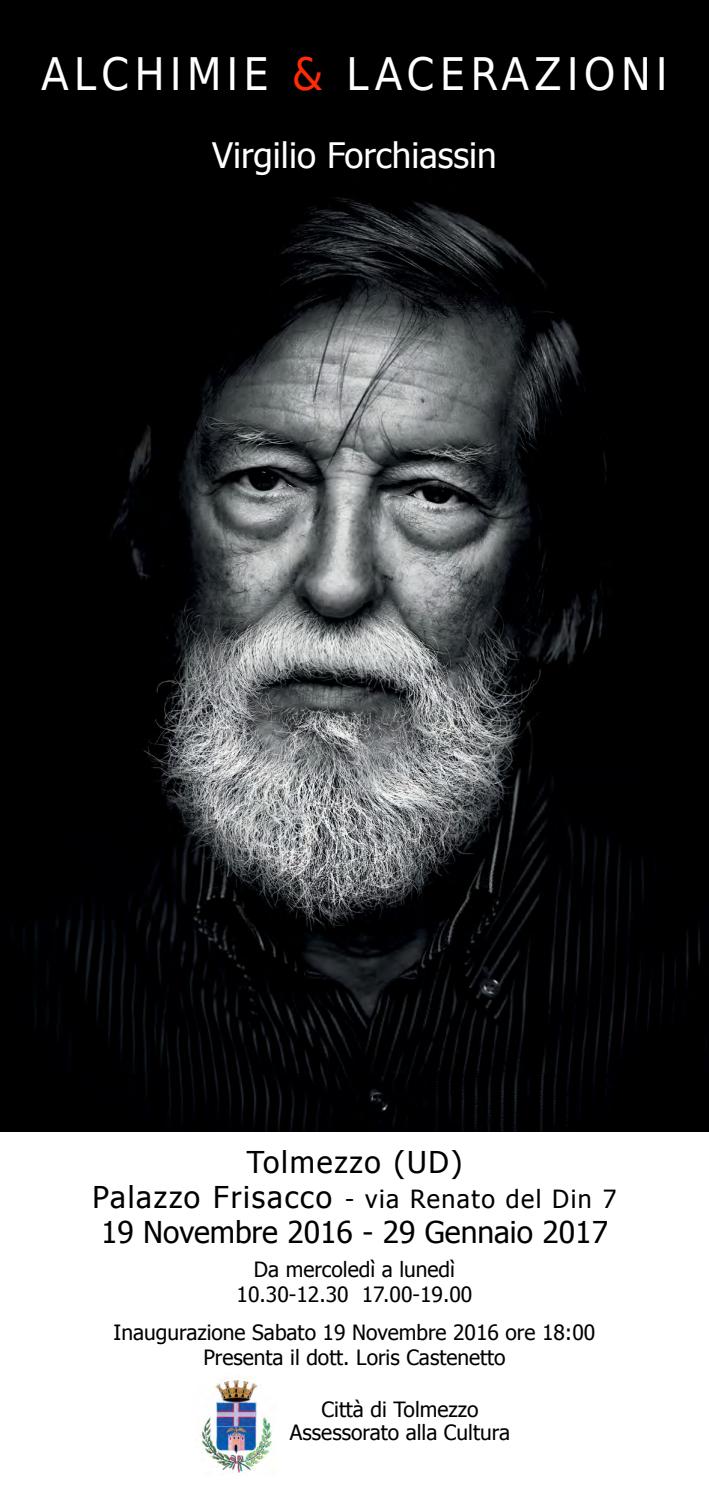
<style>
.page{position:relative;width:709px;height:1489px;background:#fff}
.page>*{position:absolute;margin:0;border:0;box-sizing:border-box;transform-origin:0 0}
.t1{font:45px "DejaVu Sans Condensed";letter-spacing:.11em;color:#fff}
.t2{font:35px "Tahoma";color:#fff}
.t3{font:30px "Tahoma";color:#000}
.t4{font:30px "Tahoma";letter-spacing:.06em;color:#000}
.t5{font:25px "Tahoma";letter-spacing:.06em;color:#000}
.t6{font:21px/25.2px "Tahoma";color:#000;text-align:center}
.s1{color:#ff2b06}
.s2{font-size:30px}
</style>
<div class="page">
<img style="left:0;top:0;width:709px;height:1130px">
<img style="left:200px;top:1377px;width:76px;height:98px">
<h1 class="t1" style="left:41px;top:35px;width:628px">ALCHIMIE <span class="s1">&amp;</span> LACERAZIONI</h1>
<h2 class="t2" style="left:212px;top:132px;width:286px">Virgilio Forchiassin</h2>
<h3 class="t4" style="left:247px;top:1141px;width:217px">Tolmezzo (UD)</h3>
<p class="t5" style="left:92px;top:1181px;width:525px"><span class="s2">Palazzo Frisacco</span> - via Renato del Din 7</p>
<h3 class="t3" style="left:101px;top:1211px;width:508px">19 Novembre 2016 - 29 Gennaio 2017</h3>
<p class="t6" style="left:236px;top:1255px;width:237px">Da mercoledì a lunedì<br>10.30-12.30 17.00-19.00</p>
<p class="t6" style="left:114px;top:1318px;width:483px">Inaugurazione Sabato 19 Novembre 2016 ore 18:00<br>Presenta il dott. Loris Castenetto</p>
<p class="t6" style="left:290px;top:1396px;width:222px;line-height:23px">Città di Tolmezzo<br>Assessorato alla Cultura</p>
</div>
